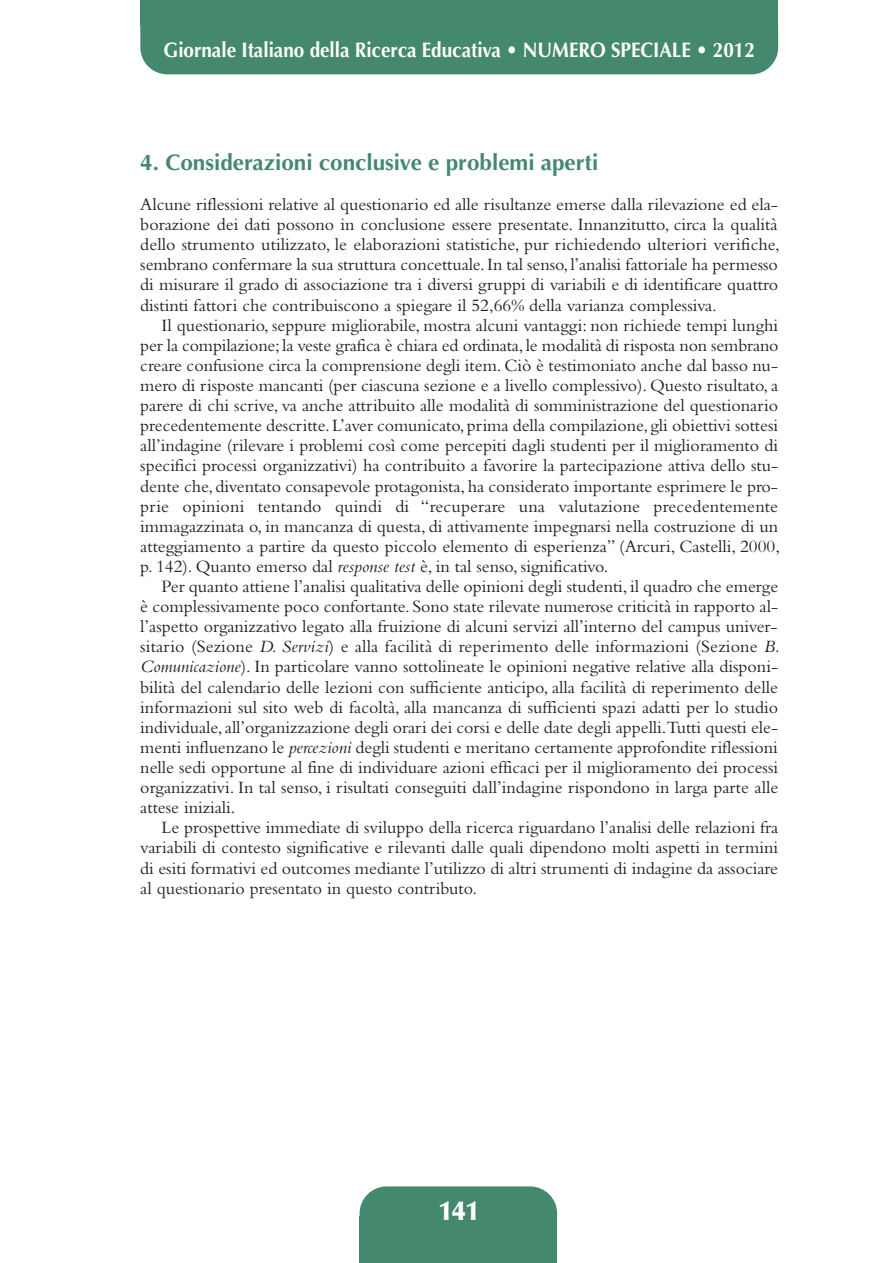
<style>
.page{position:relative;width:893px;height:1263px;background:#fff}
.page>*{position:absolute;margin:0;border:0;box-sizing:border-box;transform-origin:0 0}
.t1{font:900 27px "Optima";color:#fff}
.t2{font:700 22.5px "Optima";color:#44896d}
.t3{font:700 21px "Optima";color:#fff;scale:.9 1}
.t4{font:18px "Bembo";color:#231f20}
.s1{font-style:italic}
</style>
<div class="page">
<div style="left:140px;top:1px;width:638px;height:73px;background:#44896d;border-radius:27px"></div>
<div style="left:140px;top:0;width:638px;height:26px;background:#44896d"></div>
<div style="left:360px;top:1216px;width:197px;height:47px;background:#44896d"></div>
<div style="left:360px;top:1186px;width:197px;height:55px;background:#44896d;border-radius:27px"></div>
<p class="t3" style="left:164px;top:38px;width:658px">Giornale Italiano della Ricerca Educativa • NUMERO SPECIALE • 2012</p>
<p class="t2" style="left:140px;top:149px;width:460px">4. Considerazioni conclusive e problemi aperti</p>
<p class="t4" style="left:140px;top:198px;width:639px">Alcune riflessioni relative al questionario ed alle risultanze emerse dalla rilevazione ed ela-</p>
<p class="t4" style="left:140px;top:218px;width:639px">borazione dei dati possono in conclusione essere presentate. Innanzitutto, circa la qualità</p>
<p class="t4" style="left:140px;top:238px;width:641px">dello strumento utilizzato, le elaborazioni statistiche, pur richiedendo ulteriori verifiche,</p>
<p class="t4" style="left:140px;top:258px;width:639px">sembrano confermare la sua struttura concettuale. In tal senso, l’analisi fattoriale ha permesso</p>
<p class="t4" style="left:140px;top:278px;width:639px">di misurare il grado di associazione tra i diversi gruppi di variabili e di identificare quattro</p>
<p class="t4" style="left:140px;top:299px;width:578px">distinti fattori che contribuiscono a spiegare il 52,66% della varianza complessiva.</p>
<p class="t4" style="left:162px;top:319px;width:618px">Il questionario, seppure migliorabile, mostra alcuni vantaggi: non richiede tempi lunghi</p>
<p class="t4" style="left:140px;top:339px;width:640px">per la compilazione; la veste grafica è chiara ed ordinata, le modalità di risposta non sembrano</p>
<p class="t4" style="left:140px;top:359px;width:639px">creare confusione circa la comprensione degli item. Ciò è testimoniato anche dal basso nu-</p>
<p class="t4" style="left:140px;top:379px;width:639px">mero di risposte mancanti (per ciascuna sezione e a livello complessivo). Questo risultato, a</p>
<p class="t4" style="left:140px;top:399px;width:639px">parere di chi scrive, va anche attribuito alle modalità di somministrazione del questionario</p>
<p class="t4" style="left:140px;top:419px;width:639px">precedentemente descritte. L’aver comunicato, prima della compilazione, gli obiettivi sottesi</p>
<p class="t4" style="left:140px;top:439px;width:639px">all’indagine (rilevare i problemi così come percepiti dagli studenti per il miglioramento di</p>
<p class="t4" style="left:140px;top:459px;width:639px">specifici processi organizzativi) ha contribuito a favorire la partecipazione attiva dello stu-</p>
<p class="t4" style="left:140px;top:480px;width:639px">dente che, diventato consapevole protagonista, ha considerato importante esprimere le pro-</p>
<p class="t4" style="left:140px;top:500px;width:639px">prie opinioni tentando quindi di “recuperare una valutazione precedentemente</p>
<p class="t4" style="left:140px;top:520px;width:639px">immagazzinata o, in mancanza di questa, di attivamente impegnarsi nella costruzione di un</p>
<p class="t4" style="left:140px;top:540px;width:641px">atteggiamento a partire da questo piccolo elemento di esperienza” (Arcuri, Castelli, 2000,</p>
<p class="t4" style="left:140px;top:560px;width:470px">p. 142). Quanto emerso dal <span class="s1">response test</span> è, in tal senso, significativo.</p>
<p class="t4" style="left:162px;top:580px;width:618px">Per quanto attiene l’analisi qualitativa delle opinioni degli studenti, il quadro che emerge</p>
<p class="t4" style="left:140px;top:600px;width:639px">è complessivamente poco confortante. Sono state rilevate numerose criticità in rapporto al-</p>
<p class="t4" style="left:140px;top:620px;width:639px">l’aspetto organizzativo legato alla fruizione di alcuni servizi all’interno del campus univer-</p>
<p class="t4" style="left:140px;top:640px;width:641px">sitario (Sezione <span class="s1">D. Servizi</span>) e alla facilità di reperimento delle informazioni (Sezione <span class="s1">B.</span></p>
<p class="t4" style="left:140px;top:661px;width:639px"><span class="s1">Comunicazione</span>). In particolare vanno sottolineate le opinioni negative relative alla disponi-</p>
<p class="t4" style="left:140px;top:681px;width:639px">bilità del calendario delle lezioni con sufficiente anticipo, alla facilità di reperimento delle</p>
<p class="t4" style="left:140px;top:701px;width:639px">informazioni sul sito web di facoltà, alla mancanza di sufficienti spazi adatti per lo studio</p>
<p class="t4" style="left:140px;top:721px;width:639px">individuale, all’organizzazione degli orari dei corsi e delle date degli appelli.Tutti questi ele-</p>
<p class="t4" style="left:140px;top:741px;width:639px">menti influenzano le <span class="s1">percezioni</span> degli studenti e meritano certamente approfondite riflessioni</p>
<p class="t4" style="left:140px;top:761px;width:639px">nelle sedi opportune al fine di individuare azioni efficaci per il miglioramento dei processi</p>
<p class="t4" style="left:140px;top:781px;width:639px">organizzativi. In tal senso, i risultati conseguiti dall’indagine rispondono in larga parte alle</p>
<p class="t4" style="left:140px;top:801px;width:97px">attese iniziali.</p>
<p class="t4" style="left:162px;top:821px;width:618px">Le prospettive immediate di sviluppo della ricerca riguardano l’analisi delle relazioni fra</p>
<p class="t4" style="left:140px;top:841px;width:639px">variabili di contesto significative e rilevanti dalle quali dipendono molti aspetti in termini</p>
<p class="t4" style="left:140px;top:862px;width:639px">di esiti formativi ed outcomes mediante l’utilizzo di altri strumenti di indagine da associare</p>
<p class="t4" style="left:140px;top:882px;width:338px">al questionario presentato in questo contributo.</p>
<p class="t1" style="left:439px;top:1200px;width:42px">141</p>
</div>
